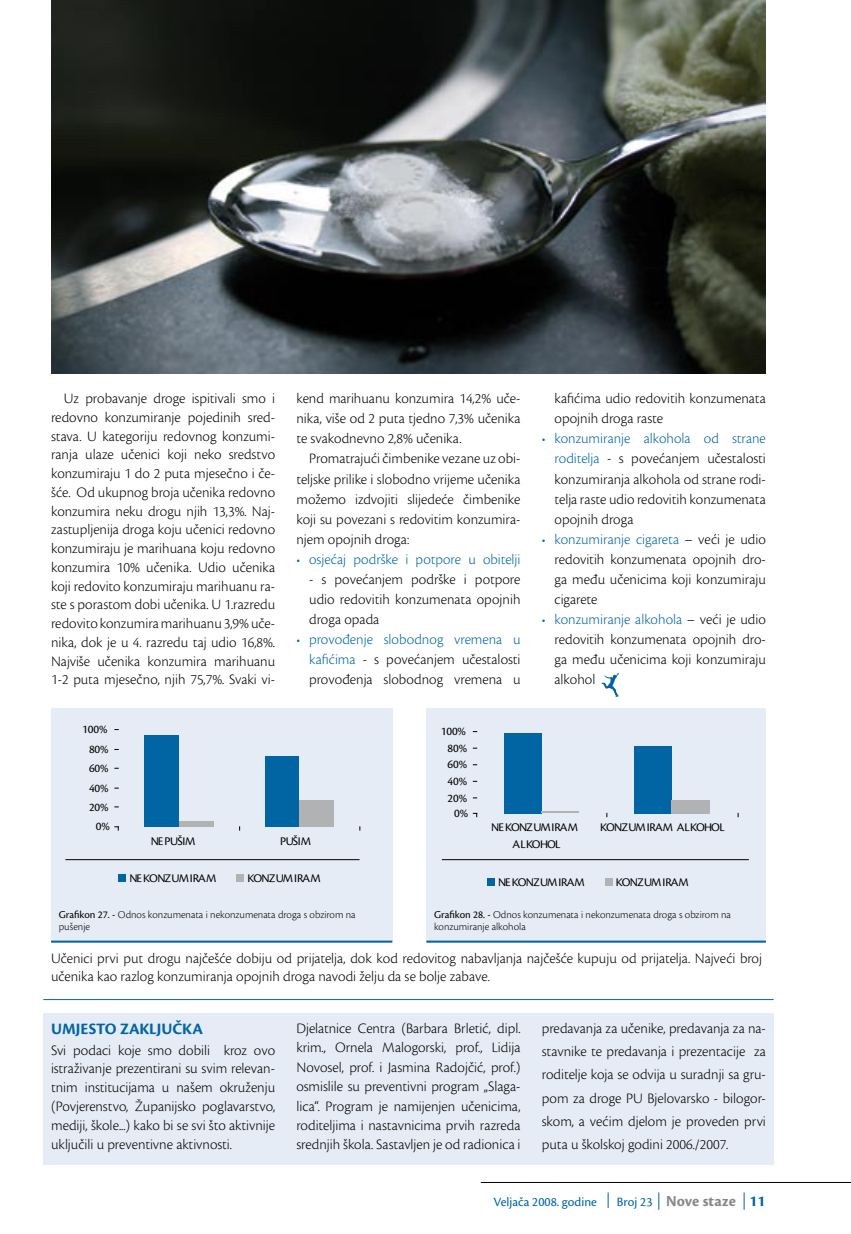
<style>
.page{position:relative;width:851px;height:1234px;background:#fff}
.page>*{position:absolute;margin:0;border:0;box-sizing:border-box;transform-origin:0 0}
.t1{font:700 16.5px "Cronos Pro";color:#0065a2}
.t2{font:700 15.9px "Cronos Pro";letter-spacing:.005em;color:#878889}
.t3{font:300 15px/20.1px "Cronos Pro";color:#000;text-align:justify}
.t4{font:300 15px "Cronos Pro";color:#0065a2}
.t5{font:300 13.5px "Cronos Pro";color:#0065a2}
.t6{font:13.2px "Cronos Pro";color:#0065a2}
.t7{font:12.15px/16.5px "Cronos Pro";letter-spacing:-.035em;color:#000;text-align:center}
.t8{font:12.15px "Cronos Pro";letter-spacing:-.065em;color:#000}
.t9{font:300 10.95px/12.3px "Cronos Pro";color:#000}
.s1{color:#0065a2}
.s2{font-weight:400}
.s3{font-weight:400;font-size:13.2px;color:#0065a2}
</style>
<div class="page">
<svg style="left:658px;top:1192px;width:1px;height:17px"></svg>
<svg style="left:607px;top:1192px;width:1px;height:15px"></svg>
<svg style="left:743px;top:1192px;width:1px;height:17px"></svg>
<hr style="left:480px;top:1181px;width:370px;height:1px;background:#000">
<div style="left:43px;top:1012px;width:730px;height:152px;background:#e6ecf5"></div>
<div style="left:51px;top:707px;width:341px;height:234px;background:#e6ecf5"></div>
<hr style="left:51px;top:940px;width:341px;height:2px;background:#0065a2">
<div style="left:144px;top:735px;width:35px;height:91px;background:#0065a2"></div>
<div style="left:179px;top:821px;width:35px;height:5px;background:#b1b2b4"></div>
<div style="left:265px;top:756px;width:34px;height:70px;background:#0065a2"></div>
<div style="left:299px;top:800px;width:35px;height:26px;background:#b1b2b4"></div>
<div style="left:118px;top:874px;width:8px;height:7px;background:#0065a2"></div>
<div style="left:236px;top:874px;width:8px;height:7px;background:#b1b2b4"></div>
<hr style="left:65px;top:859px;width:294px;height:1px;background:#000">
<div style="left:426px;top:707px;width:339px;height:234px;background:#e6ecf5"></div>
<hr style="left:426px;top:940px;width:339px;height:2px;background:#0065a2">
<hr style="left:441px;top:859px;width:307px;height:1px;background:#000">
<svg style="left:541px;top:733px;width:131px;height:71px"></svg>
<div style="left:504px;top:732px;width:37px;height:81px;background:#0065a2"></div>
<hr style="left:541px;top:811px;width:37px;height:2px;background:#b1b2b4">
<div style="left:634px;top:745px;width:37px;height:68px;background:#0065a2"></div>
<div style="left:671px;top:800px;width:39px;height:13px;background:#b1b2b4"></div>
<div style="left:486px;top:878px;width:8px;height:8px;background:#0065a2"></div>
<div style="left:604px;top:878px;width:8px;height:8px;background:#b1b2b4"></div>
<img style="left:51px;top:0;width:714px;height:373px">
<hr style="left:43px;top:998px;width:730px;height:1px;background:#0065a2">
<svg style="left:601px;top:673px;width:18px;height:23px"></svg>
<p class="t3" style="left:51px;top:389px;width:225px;line-height:18.8px;text-indent:13px">Uz probavanje droge ispitivali smo i redovno konzumiranje pojedinih sred&shy;stava. U kategoriju redovnog konzumi&shy;ranja ulaze učenici koji neko sredstvo konzumiraju 1 do 2 puta mjesečno i če&shy;šće. Od ukupnog broja učenika redovno konzumira neku drogu njih 13,3%. Naj&shy;zastupljenija droga koju učenici redovno konzumiraju je marihuana koju redovno konzumira 10% učenika. Udio učenika koji redovito konzumiraju marihuanu ra&shy;ste s porastom dobi učenika. U 1.razredu redovito konzumira marihuanu 3,9% uče&shy;nika, dok je u 4. razredu taj udio 16,8%.<br>Najviše učenika konzumira marihuanu 1-2 puta mjesečno, njih 75,7%. Svaki vi-</p>
<p class="t3" style="left:296px;top:388px;width:225px">kend marihuanu konzumira 14,2% uče&shy;nika, više od 2 puta tjedno 7,3% učenika te svakodnevno 2,8% učenika.</p>
<p class="t3" style="left:296px;top:448px;width:225px;text-indent:13px">Promatrajući čimbenike vezane uz obi&shy;teljske prilike i slobodno vrijeme učenika možemo izdvojiti slijedeće čimbenike koji su povezani s redovitim konzumira&shy;njem opojnih droga:</p>
<p class="t4" style="left:309px;top:550px;width:213px">osjećaj podrške i potpore u obitelji</p>
<p class="t3" style="left:309px;top:569px;width:213px">- s povećanjem podrške i potpore udio redovitih konzumenata opojnih droga opada</p>
<p class="t3" style="left:309px;top:629px;width:213px"><span class="s1">provođenje slobodnog vremena u kafićima</span> - s povećanjem učestalosti provođenja slobodnog vremena u</p>
<p class="t5" style="left:296px;top:552px;width:5px">•</p>
<p class="t5" style="left:296px;top:632px;width:5px">•</p>
<p class="t7" style="left:82px;top:721px;width:27px">100%</p>
<p class="t7" style="left:89px;top:741px;width:21px">80%</p>
<p class="t7" style="left:89px;top:759px;width:21px">60%</p>
<p class="t7" style="left:89px;top:779px;width:21px">40%</p>
<p class="t7" style="left:89px;top:798px;width:21px">20%</p>
<p class="t7" style="left:441px;top:723px;width:27px">100%</p>
<p class="t7" style="left:447px;top:739px;width:21px">80%</p>
<p class="t7" style="left:447px;top:756px;width:21px">60%</p>
<p class="t7" style="left:447px;top:772px;width:21px">40%</p>
<p class="t7" style="left:447px;top:789px;width:21px">20%</p>
<p class="t7" style="left:454px;top:804px;width:15px">0%</p>
<p class="t5" style="left:541px;top:431px;width:5px">•</p>
<p class="t5" style="left:541px;top:531px;width:5px">•</p>
<p class="t5" style="left:541px;top:612px;width:5px">•</p>
<p class="t3" style="left:554px;top:388px;width:213px">kafićima udio redovitih konzumenata opojnih droga raste</p>
<p class="t3" style="left:554px;top:428px;width:213px;text-align:left"><span class="s1">konzumiranje alkohola od strane roditelja</span> - s povećanjem učestalosti konzumiranja alkohola od strane rodi&shy;telja raste udio redovitih konzumenata opojnih droga<br><span class="s1">konzumiranje cigareta</span> – veći je udio redovitih konzumenata opojnih dro&shy;ga među učenicima koji konzumiraju cigarete<br><span class="s1">konzumiranje alkohola</span> – veći je udio redovitih konzumenata opojnih dro&shy;ga među učenicima koji konzumiraju alkohol</p>
<p class="t7" style="left:96px;top:818px;width:15px">0%</p>
<p class="t7" style="left:151px;top:832px;width:46px">NE PUŠIM</p>
<p class="t7" style="left:280px;top:832px;width:32px">PUŠIM</p>
<p class="t8" style="left:129px;top:871px;width:88px">NE KONZUMIRAM</p>
<p class="t7" style="left:247px;top:869px;width:75px">KONZUMIRAM</p>
<p class="t9" style="left:59px;top:908px;width:298px"><span class="s2">Grafikon 27. -</span> Odnos konzumenata i nekonzumenata droga s obzirom na pušenje</p>
<p class="t7" style="left:491px;top:819px;width:88px">NE KONZUMIRAM<br>ALKOHOL</p>
<p class="t7" style="left:600px;top:819px;width:126px">KONZUMIRAM ALKOHOL</p>
<p class="t8" style="left:498px;top:875px;width:88px">NE KONZUMIRAM</p>
<p class="t7" style="left:615px;top:874px;width:74px">KONZUMIRAM</p>
<p class="t9" style="left:434px;top:908px;width:298px"><span class="s2">Grafikon 28. -</span> Odnos konzumenata i nekonzumenata droga s obzirom na konzumiranje alkohola</p>
<p class="t3" style="left:51px;top:949px;width:712px;line-height:18px">Učenici prvi put drogu najčešće dobiju od prijatelja, dok kod redovitog nabavljanja najčešće kupuju od prijatelja. Najveći broj učenika kao razlog konzumiranja opojnih droga navodi želju da se bolje zabave.</p>
<p class="t1" style="left:51px;top:1019px;width:153px">UMJESTO ZAKLJUČKA</p>
<p class="t3" style="left:51px;top:1040px;width:225px;line-height:18.9px">Svi podaci koje smo dobili kroz ovo istraživanje prezentirani su svim relevan&shy;tnim institucijama u našem okruženju (Povjerenstvo, Županijsko poglavarstvo, mediji, škole...) kako bi se svi što aktivnije uključili u preventivne aktivnosti.</p>
<p class="t3" style="left:296px;top:1018px;width:225px;line-height:19.4px">Djelatnice Centra (Barbara Brletić, dipl. krim., Ornela Malogorski, prof., Lidija Novosel, prof. i Jasmina Radojčić, prof.) osmislile su preventivni program „Slaga&shy;lica“. Program je namijenjen učenicima, roditeljima i nastavnicima prvih razreda srednjih škola. Sastavljen je od radionica i</p>
<p class="t3" style="left:541px;top:1016px;width:225px;line-height:23.1px">predavanja za učenike, predavanja za na&shy;stavnike te predavanja i prezentacije za roditelje koja se odvija u suradnji sa gru&shy;pom za droge PU Bjelovarsko - bilogor&shy;skom, a većim djelom je proveden prvi puta u školskoj godini 2006./2007.</p>
<p class="t6" style="left:493px;top:1193px;width:105px">Veljača 2008. godine</p>
<p class="t2" style="left:616px;top:1191px;width:150px"><span class="s3">Broj 23</span> Nove staze <span class="s1">11</span></p>
</div>
